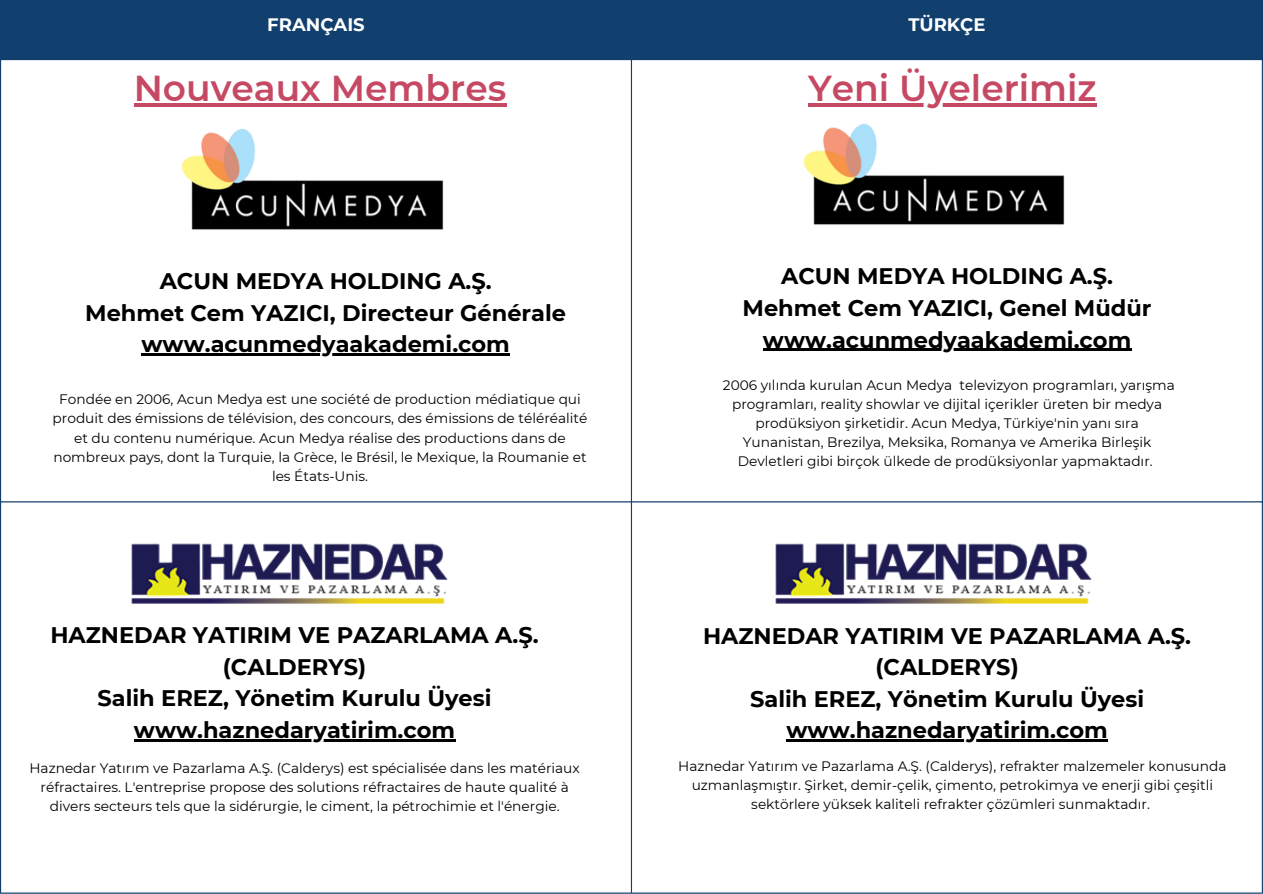
<style>
.page{position:relative;width:1263px;height:894px;background:#fff}
.page>*{position:absolute;margin:0;border:0;box-sizing:border-box;transform-origin:0 0}
.t1{font:600 36px "Montserrat";color:#c64964}
.t2{font:700 22.5px/31.5px "Montserrat";color:#000;text-align:center}
.t3{font:700 18px "Montserrat";color:#fff}
.t4{font:13.65px/19.2px "Montserrat";color:#000;text-align:center}
</style>
<div class="page">
<div style="left:1px;top:1px;width:1261px;height:58px;background:#11406f"></div>
<hr style="left:0;top:0;width:1px;height:892px;background:#11406f">
<hr style="left:631px;top:0;width:1px;height:892px;background:#11406f">
<hr style="left:1262px;top:0;width:1px;height:892px;background:#11406f">
<hr style="left:0;top:0;width:1263px;height:1px;background:#11406f">
<hr style="left:0;top:59px;width:1263px;height:1px;background:#11406f">
<hr style="left:0;top:501px;width:1263px;height:1px;background:#11406f">
<hr style="left:0;top:892px;width:1263px;height:1px;background:#11406f">
<img style="left:181px;top:128px;width:263px;height:102px">
<img style="left:803px;top:124px;width:262px;height:101px">
<img style="left:131px;top:543px;width:317px;height:61px">
<hr style="left:134px;top:103px;width:372px;height:3px;background:#c64964">
<hr style="left:808px;top:103px;width:289px;height:3px;background:#c64964">
<hr style="left:142px;top:353px;width:368px;height:2px;background:#000">
<hr style="left:134px;top:738px;width:321px;height:3px;background:#000">
<hr style="left:763px;top:348px;width:368px;height:3px;background:#000">
<hr style="left:786px;top:739px;width:322px;height:2px;background:#000">
<img style="left:775px;top:543px;width:317px;height:61px">
<p class="t3" style="left:267px;top:13px;width:99px">FRANÇAIS</p>
<p class="t3" style="left:908px;top:13px;width:79px">TÜRKÇE</p>
<h1 class="t1" style="left:134px;top:66px;width:374px">Nouveaux Membres</h1>
<p class="t1" style="left:808px;top:66px;width:290px">Yeni Üyelerimiz</p>
<h2 class="t2" style="left:85px;top:265px;width:482px">ACUN MEDYA HOLDING A.Ş.<br>Mehmet Cem YAZICI, Directeur Générale</h2>
<p class="t2" style="left:142px;top:328px;width:370px">www.acunmedyaakademi.com</p>
<p class="t4" style="left:53px;top:389px;width:536px">Fondée en 2006, Acun Medya est une société de production médiatique qui produit des émissions de télévision, des concours, des émissions de téléréalité et du contenu numérique. Acun Medya réalise des productions dans de nombreux pays, dont la Turquie, la Grèce, le Brésil, le Mexique, la Roumanie et les États-Unis.</p>
<h2 class="t2" style="left:50px;top:619px;width:490px">HAZNEDAR YATIRIM VE PAZARLAMA A.Ş. (CALDERYS)<br>Salih EREZ, Yönetim Kurulu Üyesi</h2>
<p class="t2" style="left:134px;top:714px;width:323px">www.haznedaryatirim.com</p>
<h2 class="t4" style="left:29px;top:757px;width:552px">Haznedar Yatırım ve Pazarlama A.Ş. (Calderys) est spécialisée dans les matériaux réfractaires. L'entreprise propose des solutions réfractaires de haute qualité à divers secteurs tels que la sidérurgie, le ciment, la pétrochimie et l'énergie.</h2>
<p class="t2" style="left:743px;top:260px;width:411px">ACUN MEDYA HOLDING A.Ş.<br>Mehmet Cem YAZICI, Genel Müdür</p>
<p class="t2" style="left:763px;top:323px;width:370px">www.acunmedyaakademi.com</p>
<h1 class="t4" style="left:723px;top:375px;width:453px">2006 yılında kurulan Acun Medya televizyon programları, yarışma programları, reality showlar ve dijital içerikler üreten bir medya prodüksiyon şirketidir. Acun Medya, Türkiye'nin yanı sıra Yunanistan, Brezilya, Meksika, Romanya ve Amerika Birleşik Devletleri gibi birçok ülkede de prodüksiyonlar yapmaktadır.</h1>
<h2 class="t2" style="left:703px;top:619px;width:490px">HAZNEDAR YATIRIM VE PAZARLAMA A.Ş. (CALDERYS)<br>Salih EREZ, Yönetim Kurulu Üyesi</h2>
<p class="t2" style="left:786px;top:714px;width:323px">www.haznedaryatirim.com</p>
<p class="t4" style="left:678px;top:756px;width:550px">Haznedar Yatırım ve Pazarlama A.Ş. (Calderys), refrakter malzemeler konusunda uzmanlaşmıştır. Şirket, demir-çelik, çimento, petrokimya ve enerji gibi çeşitli sektörlere yüksek kaliteli refrakter çözümleri sunmaktadır.</p>
</div>
